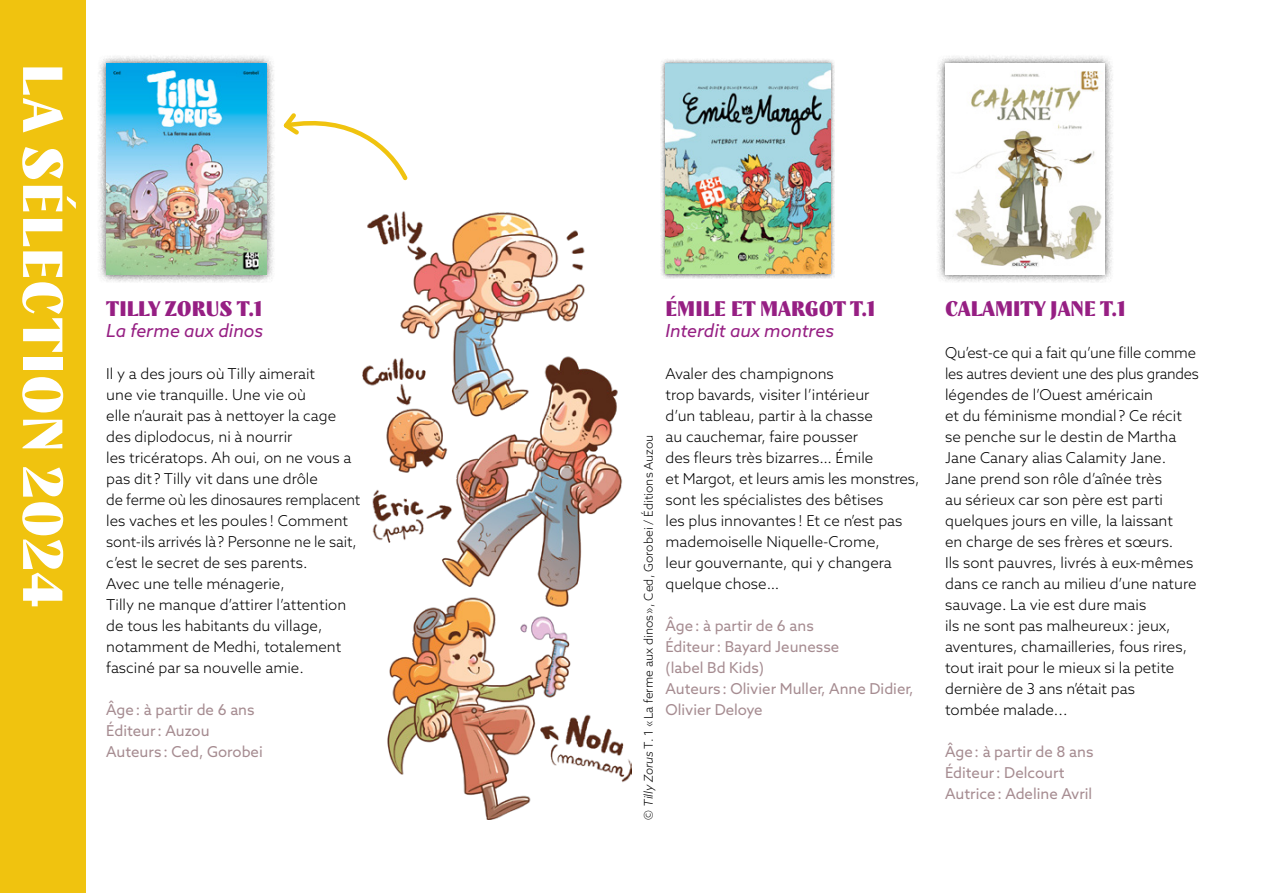
<style>
.page{position:relative;width:1263px;height:893px;background:#fff}
.page>*{position:absolute;margin:0;border:0;box-sizing:border-box;transform-origin:0 0}
.t1{font:900 56.1px "TT Nooks Script";letter-spacing:.025em;color:#fff}
.t2{font:900 21px "TT Nooks Script";color:#961f83}
.t3{font:italic 18px "Azo Sans";color:#961f83}
.t4{font:300 15px/21px "Azo Sans";color:#000}
.t5{font:15px/21px "Azo Sans";color:#a68c91}
.t6{font:300 12px "Azo Sans";color:#000}
.s1{font-style:italic}
</style>
<div class="page">
<div style="left:0;top:0;width:85px;height:893px;background:#f0c30f"></div>
<img style="left:362px;top:211px;width:270px;height:609px">
<div style="left:660px;top:59px;width:175px;height:220px;background:#000;opacity:.7"></div>
<img style="left:665px;top:64px;width:165px;height:210px">
<div style="left:936px;top:55px;width:178px;height:228px;background:#000;opacity:.7"></div>
<img style="left:945px;top:64px;width:160px;height:210px">
<div style="left:97px;top:55px;width:178px;height:228px;background:#000;opacity:.7"></div>
<img style="left:106px;top:64px;width:160px;height:210px">
<svg style="left:283px;top:113px;width:125px;height:68px"></svg>
<h1 class="t1" style="left:78px;top:64px;width:544px;rotate:90deg">LA SÉLECTION 2024</h1>
<h2 class="t2" style="left:106px;top:295px;width:157px">TILLY ZORUS T.1</h2>
<p class="t3" style="left:106px;top:319px;width:159px">La ferme aux dinos</p>
<p class="t4" style="left:106px;top:363px;width:256px">Il y a des jours où Tilly aimerait<br>une vie tranquille. Une vie où<br>elle n’aurait pas à nettoyer la cage des diplodocus, ni à nourrir<br>les tricératops. Ah oui, on ne vous a pas dit ? Tilly vit dans une drôle<br>de ferme où les dinosaures remplacent les vaches et les poules ! Comment sont-ils arrivés là? Personne ne le sait, c’est le secret de ses parents.<br>Avec une telle ménagerie,<br>Tilly ne manque d’attirer l’attention de tous les habitants du village, notamment de Medhi, totalement fasciné par sa nouvelle amie.</p>
<p class="t5" style="left:106px;top:699px;width:158px">Âge: à partir de 6 ans<br>Éditeur: Auzou<br>Auteurs : Ced, Gorobei</p>
<p class="t6" style="left:641px;top:820px;width:387px;rotate:-90deg">© <span class="s1">Tilly Zorus</span> T. 1 «La ferme aux dinos», Ced, Gorobei / Éditions Auzou</p>
<h2 class="t2" style="left:665px;top:295px;width:211px">ÉMILE ET MARGOT T.1</h2>
<p class="t3" style="left:665px;top:319px;width:170px">Interdit aux montres</p>
<p class="t4" style="left:665px;top:363px;width:256px">Avaler des champignons<br>trop bavards, visiter l’intérieur<br>d’un tableau, partir à la chasse<br>au cauchemar, faire pousser<br>des fleurs très bizarres… Émile<br>et Margot, et leurs amis les monstres, sont les spécialistes des bêtises<br>les plus innovantes ! Et ce n’est pas mademoiselle Niquelle-Crome,<br>leur gouvernante, qui y changera quelque chose…</p>
<p class="t5" style="left:665px;top:615px;width:250px">Âge: à partir de 6 ans<br>Éditeur: Bayard Jeunesse<br>(label Bd Kids)<br>Auteurs : Olivier Muller, Anne Didier,<br>Olivier Deloye</p>
<h2 class="t2" style="left:945px;top:295px;width:182px">CALAMITY JANE T.1</h2>
<p class="t4" style="left:945px;top:342px;width:255px">Qu’est-ce qui a fait qu’une fille comme les autres devient une des plus grandes légendes de l’Ouest américain<br>et du féminisme mondial ? Ce récit se penche sur le destin de Martha<br>Jane Canary alias Calamity Jane.<br>Jane prend son rôle d’aînée très<br>au sérieux car son père est parti quelques jours en ville, la laissant<br>en charge de ses frères et sœurs.<br>Ils sont pauvres, livrés à eux-mêmes dans ce ranch au milieu d’une nature sauvage. La vie est dure mais<br>ils ne sont pas malheureux : jeux, aventures, chamailleries, fous rires, tout irait pour le mieux si la petite dernière de 3 ans n’était pas<br>tombée malade...</p>
<p class="t5" style="left:945px;top:741px;width:150px">Âge: à partir de 8 ans<br>Éditeur: Delcourt<br>Autrice: Adeline Avril</p>
</div>
